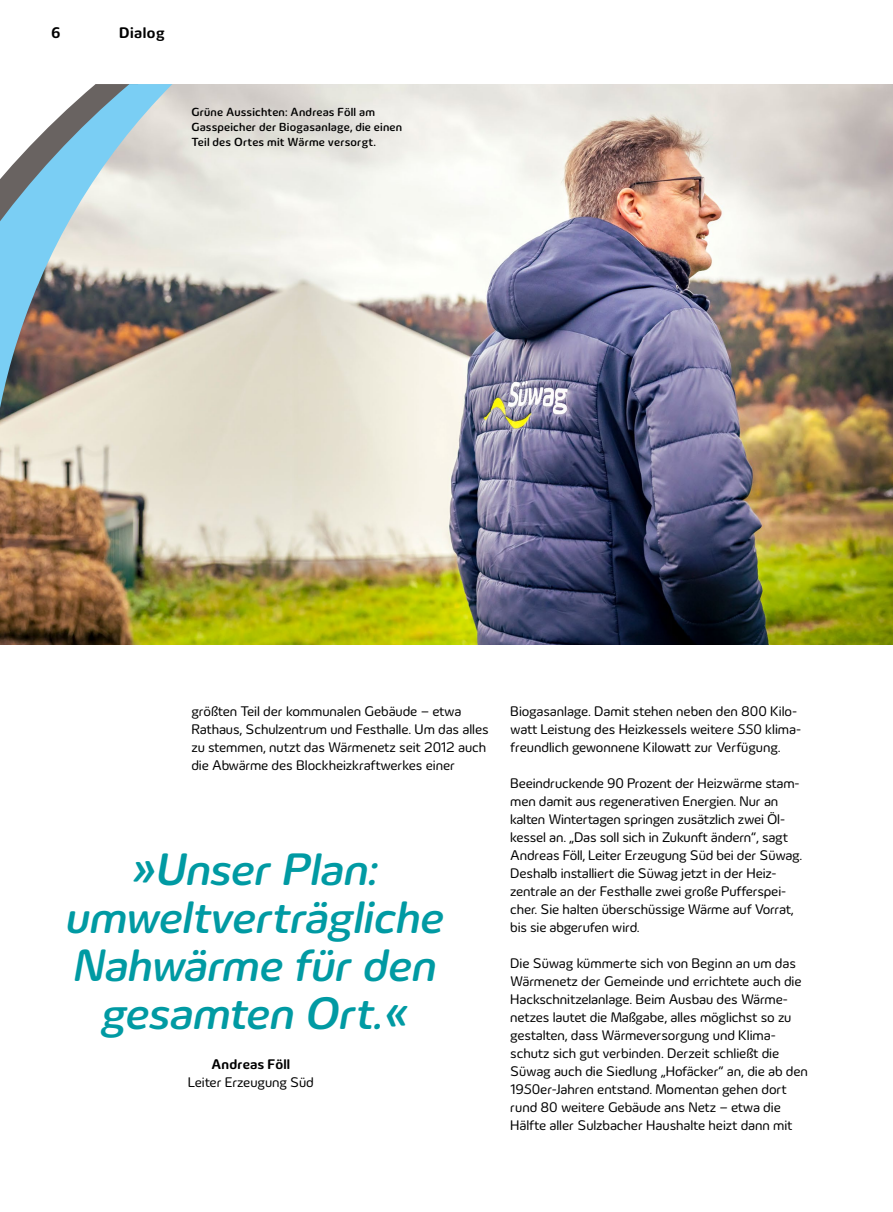
<style>
.page{position:relative;width:893px;height:1212px;background:#fff}
.page>*{position:absolute;margin:0;border:0;box-sizing:border-box;transform-origin:0 0}
.t1{font:italic 500 46.5px/48px "Innogy";color:#009aa3;text-align:center}
.t2{font:700 15.75px "Innogy";letter-spacing:.03em;color:#000}
.Body_9_5_12pt{font:14.25px/18px "Innogy";letter-spacing:-.01em;color:#000}
.Infos_zu_Person_unter_Bild_Zitat{font:14.25px/18px "Innogy";letter-spacing:-.005em;color:#000;text-align:center}
.BU{font:500 12px/15px "Innogy";letter-spacing:.015em;color:#000}
.s1{font-weight:700}
</style>
<div class="page">
<img style="left:0;top:84px;width:893px;height:560px">
<img style="left:0;top:84px;width:172px;height:508px">
<p class="t2" style="left:51px;top:24px;width:11px">6</p>
<p class="t2" style="left:119px;top:24px;width:47px">Dialog</p>
<p class="BU" style="left:191px;top:104px;width:212px">Grüne Aussichten: Andreas Föll am<br>Gasspeicher der Biogasanlage, die einen<br>Teil des Ortes mit Wärme versorgt.</p>
<p class="Body_9_5_12pt" style="left:191px;top:702px;width:299px">größten Teil der kommunalen Gebäude – etwa Rathaus, Schulzentrum und Festhalle. Um das alles zu stemmen, nutzt das Wärmenetz seit 2012 auch die Abwärme des Blockheizkraftwerkes einer</p>
<p class="t1" style="left:66px;top:844px;width:380px">»Unser Plan: umweltverträgliche<br>Nahwärme für den gesamten Ort.«</p>
<p class="Infos_zu_Person_unter_Bild_Zitat" style="left:188px;top:1055px;width:127px"><span class="s1">Andreas Föll<br></span>Leiter Erzeugung Süd</p>
<p class="Body_9_5_12pt" style="left:510px;top:702px;width:292px">Biogasanlage. Damit stehen neben den 800 Kilo&shy;watt Leistung des Heizkessels weitere 550 klima&shy;freundlich gewonnene Kilowatt zur Verfügung.</p>
<p class="Body_9_5_12pt" style="left:510px;top:774px;width:294px">Beeindruckende 90 Prozent der Heizwärme stam&shy;men damit aus regenerativen Energien. Nur an kalten Wintertagen springen zusätzlich zwei Öl&shy;kessel an. „Das soll sich in Zukunft ändern“, sagt Andreas Föll, Leiter Erzeugung Süd bei der Süwag.<br>Deshalb installiert die Süwag jetzt in der Heiz&shy;zentrale an der Festhalle zwei große Pufferspei&shy;cher. Sie halten überschüssige Wärme auf Vorrat, bis sie abgerufen wird.</p>
<p class="Body_9_5_12pt" style="left:510px;top:954px;width:299px">Die Süwag kümmerte sich von Beginn an um das Wärmenetz der Gemeinde und errichtete auch die Hackschnitzelanlage. Beim Ausbau des Wärme&shy;netzes lautet die Maßgabe, alles möglichst so zu gestalten, dass Wärmeversorgung und Klima&shy;schutz sich gut verbinden. Derzeit schließt die Süwag auch die Siedlung „Hofäcker“ an, die ab den 1950er-Jahren entstand. Momentan gehen dort rund 80 weitere Gebäude ans Netz – etwa die Hälfte aller Sulzbacher Haushalte heizt dann mit</p>
</div>
